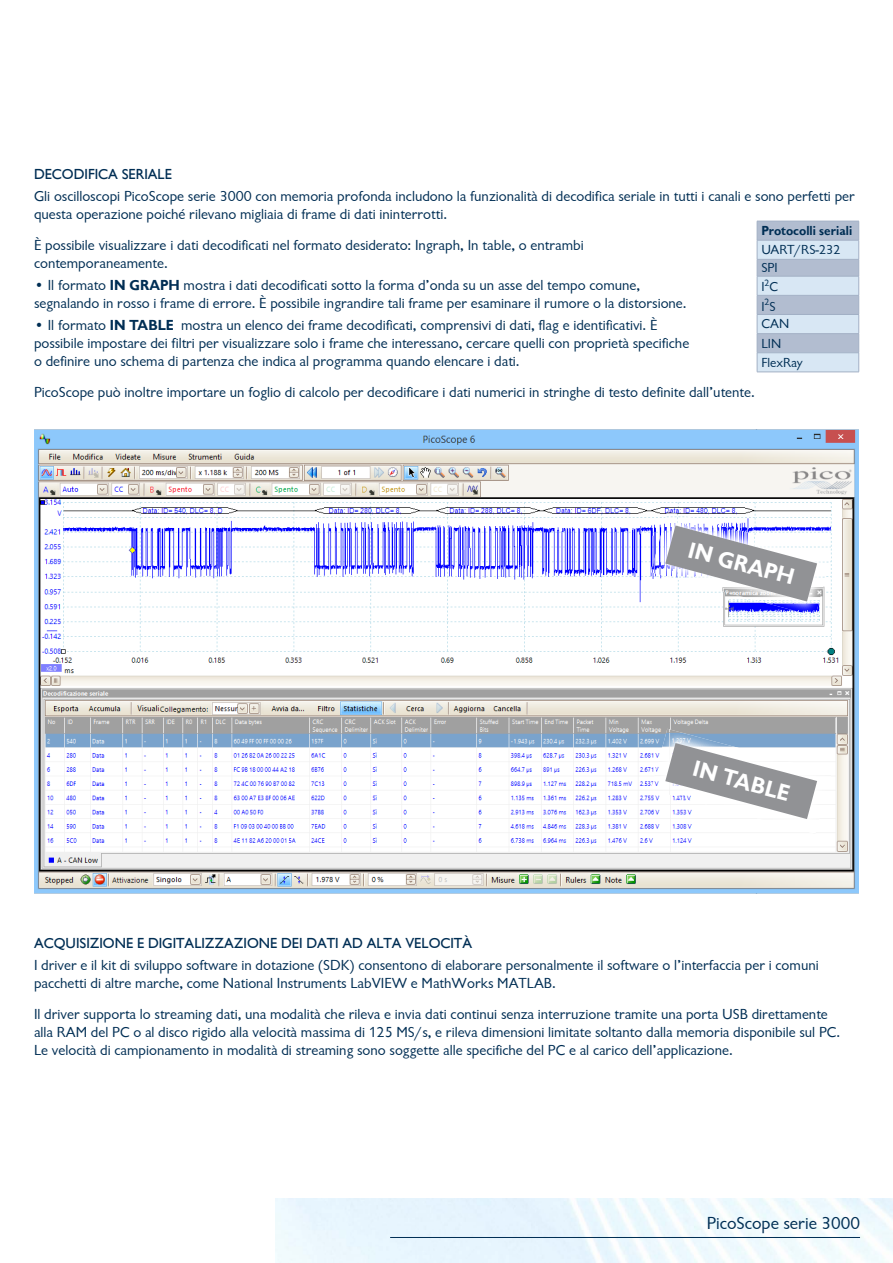
<style>
.page{position:relative;width:893px;height:1263px;background:#fff}
.page>*{position:absolute;margin:0;border:0;box-sizing:border-box;transform-origin:0 0}
.t1{font:700 23.25px "Chantilly";color:#fff}
.t2{font:18px "Chantilly";color:#002e54}
.t3{font:15px/18px "Chantilly";color:#002e54}
.t4{font:500 15px "Chantilly";color:#002e54}
.t5{font:13.5px/19.2px "Chantilly";color:#002e54}
.t6{font:700 13.5px "Chantilly";color:#002e54}
.s1{font-weight:700}
</style>
<div class="page">
<hr style="left:390px;top:1237px;width:470px;height:1px;background:#002e54">
<img style="left:34px;top:429px;width:825px;height:464px">
<img style="left:651px;top:511px;width:181px;height:105px">
<svg style="left:665px;top:525px;width:152px;height:76px"></svg>
<img style="left:651px;top:729px;width:181px;height:105px">
<svg style="left:665px;top:743px;width:152px;height:76px"></svg>
<svg style="left:757px;top:221px;width:102px;height:151px;background:#c2cfe0"></svg>
<hr style="left:757px;top:372px;width:102px;height:1px;background:#a2b0c5">
<p class="t4" style="left:34px;top:166px;width:139px">DECODIFICA SERIALE</p>
<p class="t3" style="left:34px;top:188px;width:822px">Gli oscilloscopi PicoScope serie 3000 con memoria profonda includono la funzionalità di decodifica seriale in tutti i canali e sono perfetti per questa operazione poiché rilevano migliaia di frame di dati ininterrotti.</p>
<p class="t3" style="left:34px;top:236px;width:551px">È possibile visualizzare i dati decodificati nel formato desiderato: Ingraph, In table, o entrambi contemporaneamente.</p>
<p class="t3" style="left:34px;top:277px;width:654px">• Il formato <span class="s1">IN GRAPH</span> mostra i dati decodificati sotto la forma d’onda su un asse del tempo comune, segnalando in rosso i frame di errore. È possibile ingrandire tali frame per esaminare il rumore o la distorsione.</p>
<p class="t3" style="left:34px;top:317px;width:657px">• Il formato <span class="s1">IN TABLE</span> mostra un elenco dei frame decodificati, comprensivi di dati, flag e identificativi. È possibile impostare dei filtri per visualizzare solo i frame che interessano, cercare quelli con proprietà specifiche o definire uno schema di partenza che indica al programma quando elencare i dati.</p>
<p class="t3" style="left:34px;top:383px;width:722px">PicoScope può inoltre importare un foglio di calcolo per decodificare i dati numerici in stringhe di testo definite dall’utente.</p>
<p class="t6" style="left:761px;top:223px;width:92px">Protocolli seriali</p>
<p class="t5" style="left:761px;top:241px;width:81px;line-height:18px">UART/RS-232<br>SPI</p>
<p class="t5" style="left:761px;top:278px;width:18px">I<sup>2</sup>C<br>I<sup>2</sup>S</p>
<p class="t5" style="left:761px;top:315px;width:43px">CAN<br>LIN<br>FlexRay</p>
<h1 class="t1" style="left:692px;top:536px;width:110px;rotate:15deg">IN GRAPH</h1>
<h1 class="t1" style="left:697px;top:755px;width:101px;rotate:15deg">IN TABLE</h1>
<p class="t4" style="left:34px;top:935px;width:440px">ACQUISIZIONE E DIGITALIZZAZIONE DEI DATI AD ALTA VELOCITÀ</p>
<p class="t3" style="left:34px;top:956px;width:786px">I driver e il kit di sviluppo software in dotazione (SDK) consentono di elaborare personalmente il software o l’interfaccia per i comuni pacchetti di altre marche, come National Instruments LabVIEW e MathWorks MATLAB.</p>
<p class="t3" style="left:34px;top:1005px;width:808px">Il driver supporta lo streaming dati, una modalità che rileva e invia dati continui senza interruzione tramite una porta USB direttamente alla RAM del PC o al disco rigido alla velocità massima di 125 MS/s, e rileva dimensioni limitate soltanto dalla memoria disponibile sul PC.<br>Le velocità di campionamento in modalità di streaming sono soggette alle specifiche del PC e al carico dell’applicazione.</p>
<p class="t2" style="left:707px;top:1213px;width:155px">PicoScope serie 3000</p>
</div>
